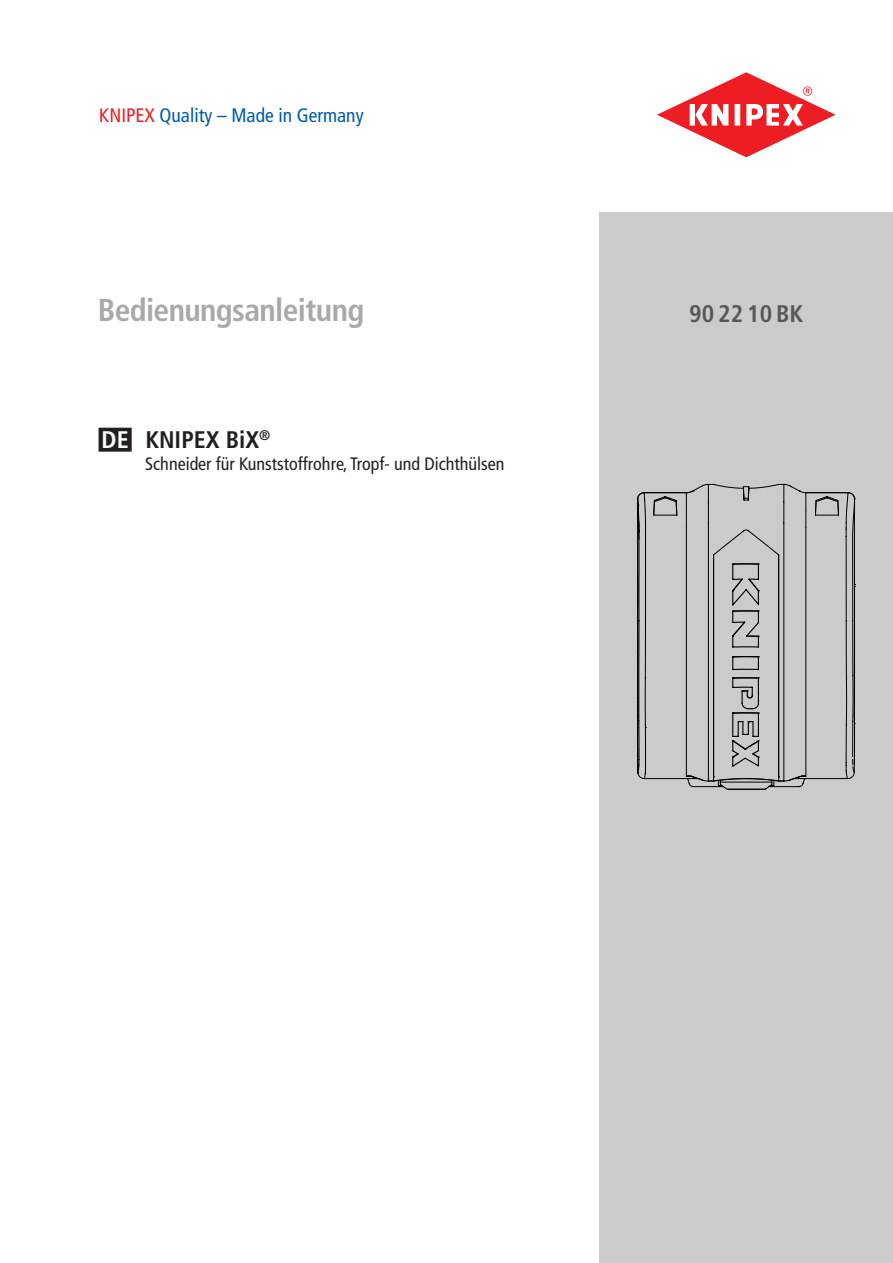
<style>
.page{position:relative;width:893px;height:1263px;background:#fff}
.page>*{position:absolute;margin:0;border:0;box-sizing:border-box;transform-origin:0 0}
.t1{font:700 condensed 31.5px "Frutiger LT Com";letter-spacing:-.02em;color:#a8a9ad}
.t2{font:700 condensed 24px "Frutiger LT Com";color:#231f20}
.t3{font:700 condensed 24px "Frutiger LT Com";color:#57585a}
.t4{font:condensed 19.5px "Frutiger LT Com";color:#015aaa}
.t5{font:condensed 18px "Frutiger LT Com";color:#231f20}
.s1{color:#ee1d23}
.s2{color:#fff}
</style>
<div class="page">
<svg style="left:657px;top:72px;width:179px;height:85px"></svg>
<div style="left:600px;top:213px;width:293px;height:1050px;background:#cacbcc"></div>
<div style="left:99px;top:428px;width:33px;height:24px;background:#231f20"></div>
<svg style="left:637px;top:483px;width:218px;height:307px"></svg>
<p class="t4" style="left:99px;top:104px;width:266px"><span class="s1">KNIPEX</span> Quality – Made in Germany</p>
<h1 class="t1" style="left:98px;top:292px;width:268px">Bedienungsanleitung</h1>
<h2 class="t3" style="left:689px;top:299px;width:116px">90 22 10 BK</h2>
<h2 class="t2" style="left:102px;top:425px;width:170px"><span class="s2">DE</span> KNIPEX BiX<sup>®</sup></h2>
<p class="t5" style="left:145px;top:453px;width:361px">Schneider für Kunststoffrohre, Tropf- und Dichthülsen</p>
</div>
